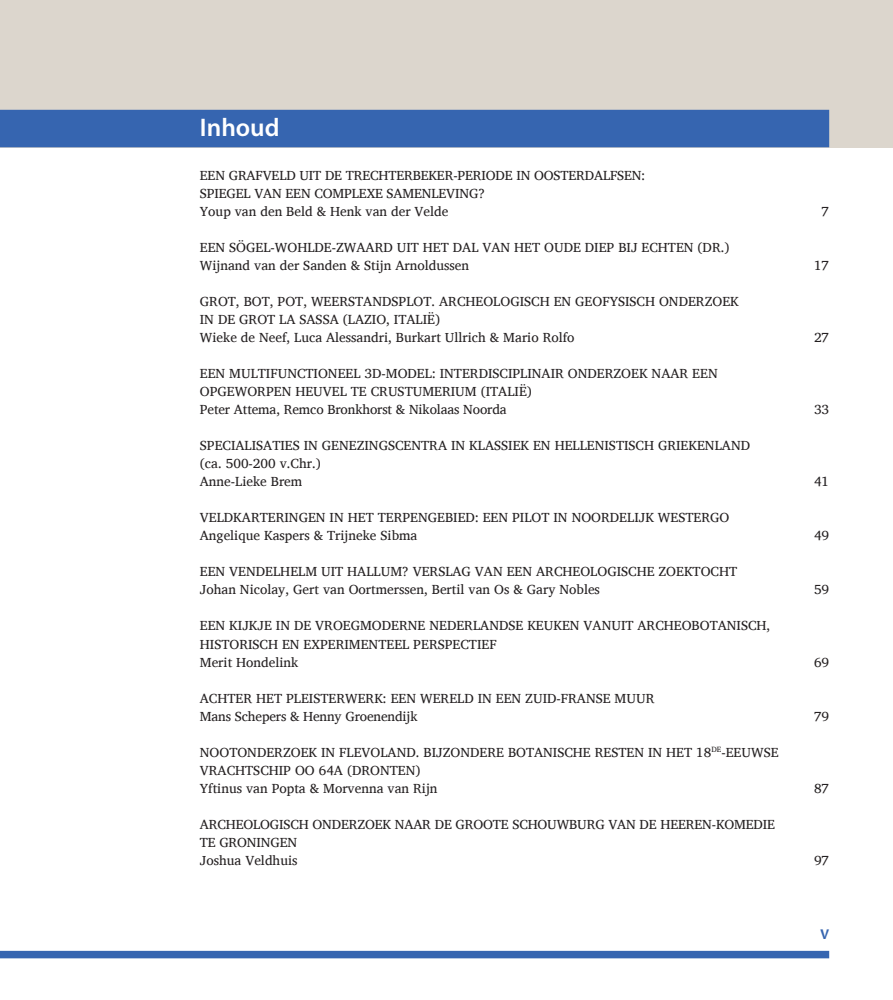
<style>
.page{position:relative;width:893px;height:1000px;background:#fff}
.page>*{position:absolute;margin:0;border:0;box-sizing:border-box;transform-origin:0 0}
.Titel{font:600 25.5px "Myriad Pro";color:#fff}
.t1{font:700 15px "Candara";color:#3665b0}
.Plat{font:13.5px/18px "Charis SIL";color:#231f20}
</style>
<div class="page">
<div style="left:0;top:950px;width:829px;height:8px;background:#3665b0"></div>
<div style="left:0;top:0;width:893px;height:147px;background:#dcd6cd"></div>
<div style="left:0;top:110px;width:829px;height:37px;background:#3665b0"></div>
<p class="Titel" style="left:200px;top:111px;width:81px">Inhoud</p>
<p class="Plat" style="left:200px;top:166px;width:447px">EEN GRAFVELD UIT DE TRECHTERBEKER-PERIODE IN OOSTERDALFSEN:<br>SPIEGEL VAN EEN COMPLEXE SAMENLEVING?</p>
<p class="Plat" style="left:200px;top:202px;width:250px">Youp van den Beld &amp; Henk van der Velde</p>
<p class="Plat" style="left:822px;top:202px;width:9px">7</p>
<p class="Plat" style="left:200px;top:238px;width:531px">EEN SÖGEL-WOHLDE-ZWAARD UIT HET DAL VAN HET OUDE DIEP BIJ ECHTEN (DR.)</p>
<p class="Plat" style="left:200px;top:256px;width:271px">Wijnand van der Sanden &amp; Stijn Arnoldussen</p>
<p class="Plat" style="left:814px;top:256px;width:17px">17</p>
<p class="Plat" style="left:200px;top:292px;width:540px">GROT, BOT, POT, WEERSTANDSPLOT. ARCHEOLOGISCH EN GEOFYSISCH ONDERZOEK<br>IN DE GROT LA SASSA (LAZIO, ITALIË)</p>
<p class="Plat" style="left:200px;top:328px;width:376px">Wieke de Neef, Luca Alessandri, Burkart Ullrich &amp; Mario Rolfo</p>
<p class="Plat" style="left:814px;top:328px;width:17px">27</p>
<p class="Plat" style="left:200px;top:364px;width:519px">EEN MULTIFUNCTIONEEL 3D-MODEL: INTERDISCIPLINAIR ONDERZOEK NAAR EEN<br>OPGEWORPEN HEUVEL TE CRUSTUMERIUM (ITALIË)</p>
<p class="Plat" style="left:200px;top:400px;width:308px">Peter Attema, Remco Bronkhorst &amp; Nikolaas Noorda</p>
<p class="Plat" style="left:814px;top:400px;width:17px">33</p>
<p class="Plat" style="left:200px;top:436px;width:552px">SPECIALISATIES IN GENEZINGSCENTRA IN KLASSIEK EN HELLENISTISCH GRIEKENLAND (ca. 500-200 v.Chr.)</p>
<p class="Plat" style="left:200px;top:472px;width:104px">Anne-Lieke Brem</p>
<p class="Plat" style="left:814px;top:472px;width:17px">41</p>
<p class="Plat" style="left:200px;top:508px;width:531px">VELDKARTERINGEN IN HET TERPENGEBIED: EEN PILOT IN NOORDELIJK WESTERGO</p>
<p class="Plat" style="left:200px;top:526px;width:219px">Angelique Kaspers &amp; Trijneke Sibma</p>
<p class="Plat" style="left:814px;top:526px;width:17px">49</p>
<p class="Plat" style="left:200px;top:562px;width:539px">EEN VENDELHELM UIT HALLUM? VERSLAG VAN EEN ARCHEOLOGISCHE ZOEKTOCHT</p>
<p class="Plat" style="left:200px;top:580px;width:402px">Johan Nicolay, Gert van Oortmerssen, Bertil van Os &amp; Gary Nobles</p>
<p class="Plat" style="left:814px;top:580px;width:17px">59</p>
<p class="Plat" style="left:200px;top:616px;width:572px">EEN KIJKJE IN DE VROEGMODERNE NEDERLANDSE KEUKEN VANUIT ARCHEOBOTANISCH,<br>HISTORISCH EN EXPERIMENTEEL PERSPECTIEF</p>
<p class="Plat" style="left:200px;top:652px;width:100px">Merit Hondelink</p>
<p class="Plat" style="left:814px;top:652px;width:17px">69</p>
<p class="Plat" style="left:200px;top:688px;width:456px">ACHTER HET PLEISTERWERK: EEN WERELD IN EEN ZUID-FRANSE MUUR</p>
<p class="Plat" style="left:200px;top:706px;width:219px">Mans Schepers &amp; Henny Groenendijk</p>
<p class="Plat" style="left:814px;top:706px;width:17px">79</p>
<p class="Plat" style="left:200px;top:742px;width:580px">NOOTONDERZOEK IN FLEVOLAND. BIJZONDERE BOTANISCHE RESTEN IN HET 18<sup>DE</sup>-EEUWSE<br>VRACHTSCHIP OO 64A (DRONTEN)</p>
<p class="Plat" style="left:200px;top:778px;width:239px">Yftinus van Popta &amp; Morvenna van Rijn</p>
<p class="Plat" style="left:814px;top:778px;width:17px">87</p>
<p class="Plat" style="left:200px;top:814px;width:577px">ARCHEOLOGISCH ONDERZOEK NAAR DE GROOTE SCHOUWBURG VAN DE HEEREN-KOMEDIE<br>TE GRONINGEN</p>
<p class="Plat" style="left:200px;top:850px;width:99px">Joshua Veldhuis</p>
<p class="Plat" style="left:814px;top:850px;width:17px">97</p>
<p class="t1" style="left:821px;top:924px;width:10px">V</p>
</div>
